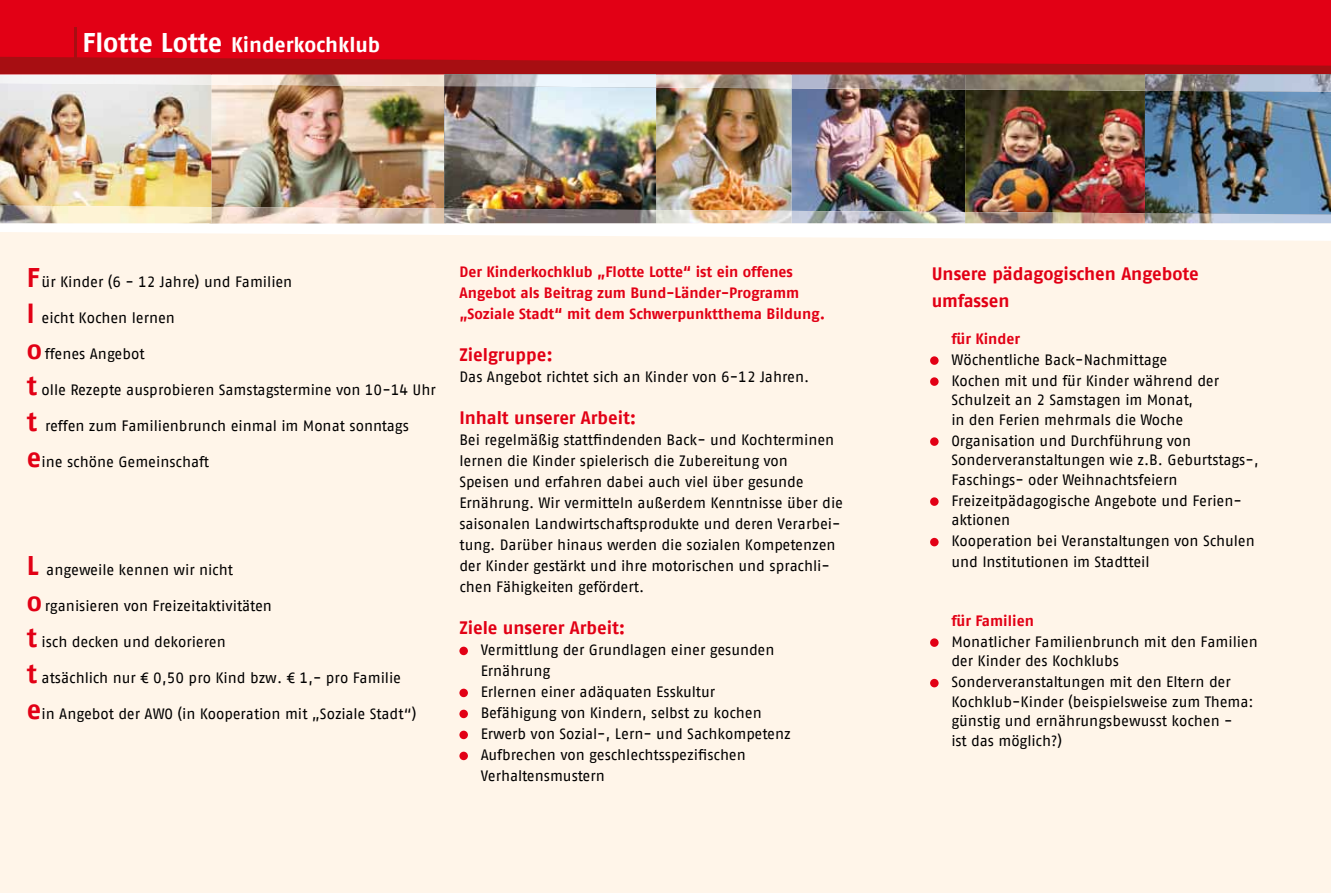
<style>
.page{position:relative;width:1331px;height:893px;background:#fff}
.page>*{position:absolute;margin:0;border:0;box-sizing:border-box;transform-origin:0 0}
.t1{font:700 21px "AWO Fago Office";letter-spacing:-.005em;color:#fff}
.t2{font:700 18px/27px "AWO Fago Office";letter-spacing:-.005em;color:#e20015}
.t3{font:15px/21px "AWO Fago Office";color:#000}
.t4{font:700 15px/21px "AWO Fago Office";color:#e20015}
.s1{font-size:27px}
.s2{font-weight:700;font-size:27px;color:#e20015}
</style>
<div class="page">
<div style="left:0;top:223px;width:1331px;height:670px;background:#fff5e9"></div>
<div style="left:0;top:0;width:1331px;height:74px;background:#e20015"></div>
<hr style="left:74px;top:27px;width:3px;height:38px;background:#a70e12">
<div style="left:459px;top:647px;width:9px;height:8px;background:#e20015;border-radius:50%"></div>
<div style="left:459px;top:689px;width:9px;height:8px;background:#e20015;border-radius:50%"></div>
<div style="left:459px;top:710px;width:9px;height:8px;background:#e20015;border-radius:50%"></div>
<div style="left:459px;top:731px;width:9px;height:8px;background:#e20015;border-radius:50%"></div>
<div style="left:459px;top:752px;width:9px;height:8px;background:#e20015;border-radius:50%"></div>
<div style="left:930px;top:356px;width:9px;height:9px;background:#e20015;border-radius:50%"></div>
<div style="left:930px;top:377px;width:9px;height:9px;background:#e20015;border-radius:50%"></div>
<div style="left:930px;top:437px;width:9px;height:9px;background:#e20015;border-radius:50%"></div>
<div style="left:930px;top:497px;width:9px;height:9px;background:#e20015;border-radius:50%"></div>
<div style="left:930px;top:538px;width:9px;height:8px;background:#e20015;border-radius:50%"></div>
<div style="left:930px;top:638px;width:9px;height:9px;background:#e20015;border-radius:50%"></div>
<div style="left:930px;top:679px;width:9px;height:8px;background:#e20015;border-radius:50%"></div>
<img style="left:211px;top:86px;width:233px;height:120px">
<svg style="left:0;top:57px;width:1331px;height:17px"></svg>
<img style="left:656px;top:88px;width:309px;height:121px">
<img style="left:0;top:86px;width:211px;height:120px">
<svg style="left:0;top:223px;width:1331px;height:18px"></svg>
<img style="left:965px;top:92px;width:180px;height:117px">
<img style="left:444px;top:88px;width:212px;height:121px">
<img style="left:1145px;top:92px;width:186px;height:121px">
<img style="left:0;top:206px;width:444px;height:17px">
<img style="left:444px;top:209px;width:701px;height:14px">
<img style="left:1145px;top:213px;width:186px;height:10px">
<img style="left:0;top:74px;width:444px;height:12px">
<img style="left:791px;top:74px;width:540px;height:18px">
<img style="left:444px;top:74px;width:347px;height:14px">
<h1 class="t1" style="left:82px;top:32px;width:299px"><span class="s1">Flotte Lotte</span> Kinderkochklub</h1>
<p class="t3" style="left:27px;top:271px;width:267px"><span class="s2">F</span> ür Kinder (6 - 12 Jahre) und Familien</p>
<p class="t3" style="left:27px;top:307px;width:150px"><span class="s2">l</span> eicht Kochen lernen</p>
<p class="t3" style="left:27px;top:343px;width:119px"><span class="s2">o</span> ffenes Angebot</p>
<p class="t3" style="left:27px;top:379px;width:411px"><span class="s2">t</span> olle Rezepte ausprobieren Samstagstermine von 10-14 Uhr</p>
<p class="t3" style="left:27px;top:415px;width:384px"><span class="s2">t</span> reffen zum Familienbrunch einmal im Monat sonntags</p>
<p class="t3" style="left:27px;top:451px;width:184px"><span class="s2">e</span> ine schöne Gemeinschaft</p>
<p class="t3" style="left:27px;top:559px;width:208px"><span class="s2">L</span> angeweile kennen wir nicht</p>
<p class="t3" style="left:27px;top:595px;width:247px"><span class="s2">o</span> rganisieren von Freizeitaktivitäten</p>
<p class="t3" style="left:27px;top:631px;width:201px"><span class="s2">t</span> isch decken und dekorieren</p>
<p class="t3" style="left:27px;top:667px;width:376px"><span class="s2">t</span> atsächlich nur € 0,50 pro Kind bzw. € 1,- pro Familie</p>
<p class="t3" style="left:27px;top:703px;width:391px"><span class="s2">e</span> in Angebot der AWO (in Kooperation mit „Soziale Stadt“)</p>
<p class="t4" style="left:459px;top:261px;width:367px">Der Kinderkochklub „Flotte Lotte“ ist ein offenes<br>Angebot als Beitrag zum Bund-Länder-Programm „Soziale Stadt“ mit dem Schwerpunktthema Bildung.</p>
<p class="t2" style="left:459px;top:341px;width:95px">Zielgruppe:</p>
<p class="t3" style="left:459px;top:366px;width:351px">Das Angebot richtet sich an Kinder von 6-12 Jahren.</p>
<p class="t2" style="left:459px;top:404px;width:179px">Inhalt unserer Arbeit:</p>
<p class="t3" style="left:459px;top:429px;width:385px">Bei regelmäßig stattfindenden Back- und Kochterminen lernen die Kinder spielerisch die Zubereitung von<br>Speisen und erfahren dabei auch viel über gesunde Ernährung. Wir vermitteln außerdem Kenntnisse über die saisonalen Landwirtschaftsprodukte und deren Verarbei&shy;tung. Darüber hinaus werden die sozialen Kompetenzen der Kinder gestärkt und ihre motorischen und sprachli&shy;chen Fähigkeiten gefördert.</p>
<p class="t2" style="left:459px;top:614px;width:167px">Ziele unserer Arbeit:</p>
<p class="t3" style="left:481px;top:639px;width:312px">Vermittlung der Grundlagen einer gesunden Ernährung<br>Erlernen einer adäquaten Esskultur Befähigung von Kindern, selbst zu kochen Erwerb von Sozial-, Lern- und Sachkompetenz Aufbrechen von geschlechtsspezifischen Verhaltensmustern</p>
<p class="t2" style="left:932px;top:259px;width:268px">Unsere pädagogischen Angebote umfassen</p>
<p class="t4" style="left:951px;top:328px;width:70px">für Kinder</p>
<p class="t3" style="left:951px;top:349px;width:269px">Wöchentliche Back-Nachmittage<br>Kochen mit und für Kinder während der</p>
<p class="t3" style="left:951px;top:390px;width:243px;line-height:19.5px">Schulzeit an 2 Samstagen im Monat, in den Ferien mehrmals die Woche</p>
<p class="t3" style="left:951px;top:431px;width:309px;line-height:19.5px">Organisation und Durchführung von<br>Sonderveranstaltungen wie z.B. Geburtstags-,<br>Faschings- oder Weihnachtsfeiern</p>
<p class="t3" style="left:951px;top:491px;width:292px;line-height:19.5px">Freizeitpädagogische Angebote und Ferien&shy;aktionen</p>
<p class="t3" style="left:951px;top:530px;width:305px">Kooperation bei Veranstaltungen von Schulen und Institutionen im Stadtteil</p>
<p class="t4" style="left:951px;top:610px;width:84px">für Familien</p>
<p class="t3" style="left:951px;top:632px;width:308px;line-height:19.5px">Monatlicher Familienbrunch mit den Familien der Kinder des Kochklubs</p>
<p class="t3" style="left:951px;top:672px;width:304px;line-height:19.5px">Sonderveranstaltungen mit den Eltern der Kochklub-Kinder (beispielsweise zum Thema: günstig und ernährungsbewusst kochen -<br>ist das möglich?)</p>
</div>
